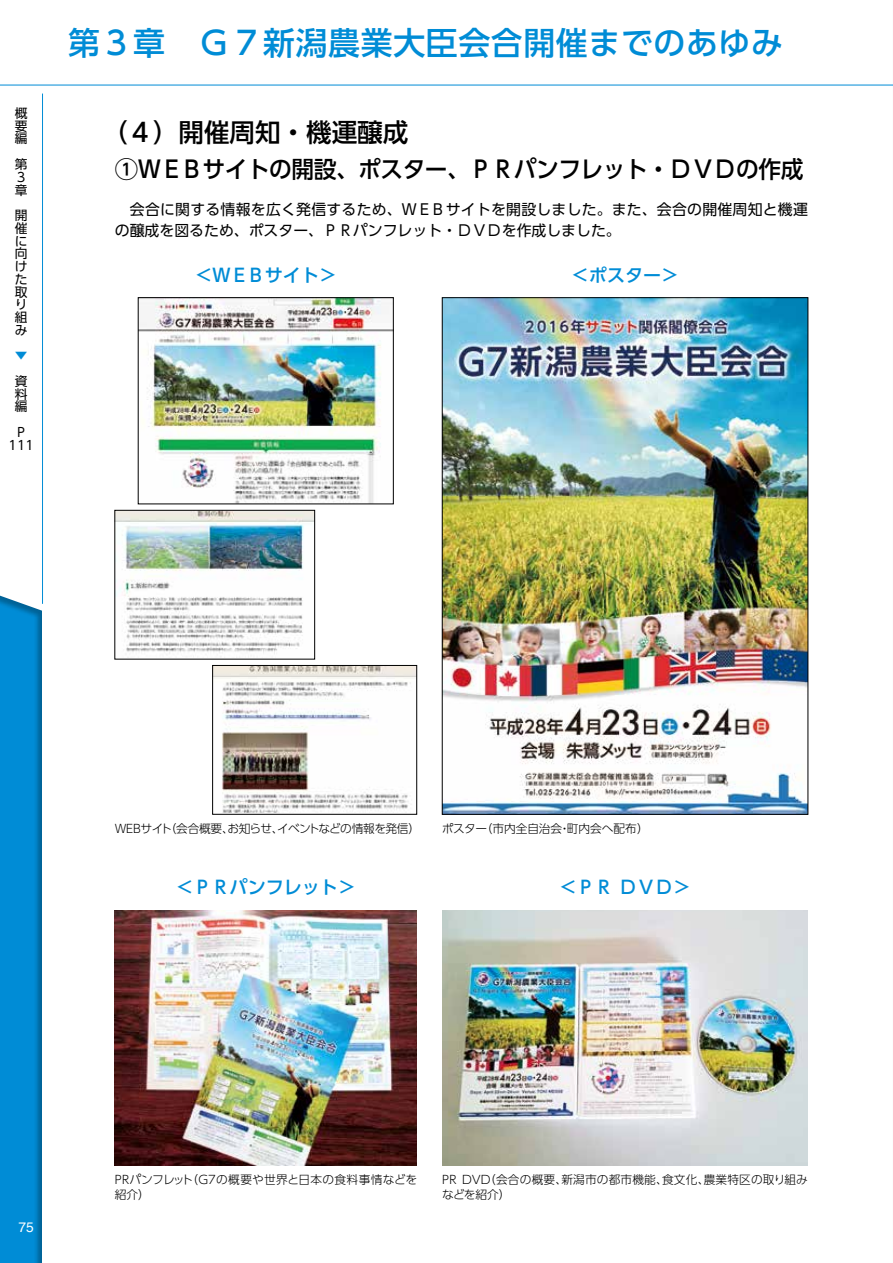
<style>
.page{position:relative;width:893px;height:1263px;background:#fff}
.page>*{position:absolute;margin:0;border:0;box-sizing:border-box;transform-origin:0 0}
.t1{font:500 31.95px "UD Shin Go Pr 6";letter-spacing:.02em;color:#008cd6}
.t2{font:500 25.5px "UD Shin Go Pr 6";color:#000}
.t3{font:500 23.4px "UD Shin Go Pr 6";letter-spacing:-.02em;color:#000}
.t4{font:500 18px "UD Shin Go Pr 6";color:#008cd6}
.t5{font:14.85px/21.3px "UD Shin Go Pr 6";letter-spacing:.015em;color:#000}
.t6{font:13.8px "Helvetica";color:#fff}
.t7{font:12.75px/12.8px "UD Shin Go Pr 6";color:#000;text-align:justify}
.t8{font:12.75px "UD Shin Go Pr 6";color:#008cd6}
.t9{font:300 11.7px/14.9px "UD Shin Go Pr 6";color:#000}
.t10{font:300 11.7px/14.9px "UD Shin Go Pr 6";letter-spacing:.015em;color:#000}
.t11{font:300 11.7px "UD Shin Go Pr 6";letter-spacing:-.05em;color:#000}
</style>
<div class="page">
<div style="left:0;top:0;width:893px;height:1263px;background:#000;opacity:.3"></div>
<div style="left:43px;top:0;width:850px;height:1263px;background:#fff"></div>
<svg style="left:0;top:0;width:47px;height:612px"></svg>
<img style="left:140px;top:299px;width:252px;height:203px">
<div style="left:138px;top:297px;width:256px;height:207px;border:1px solid #000"></div>
<img style="left:115px;top:910px;width:302px;height:255px">
<img style="left:442px;top:910px;width:366px;height:255px">
<img style="left:117px;top:512px;width:196px;height:145px">
<div style="left:115px;top:510px;width:200px;height:149px;border:1px solid #000"></div>
<img style="left:214px;top:667px;width:201px;height:145px">
<div style="left:212px;top:665px;width:205px;height:149px;border:1px solid #000"></div>
<img style="left:444px;top:299px;width:362px;height:513px">
<hr style="left:42px;top:94px;width:1px;height:510px;background:#008cd6">
<hr style="left:0;top:85px;width:893px;height:1px;background:#008cd6">
<p class="t7" style="left:15px;top:106px;width:14px">概要編</p>
<p class="t7" style="left:15px;top:157px;width:14px;text-align:left">第<br>３章</p>
<p class="t7" style="left:15px;top:208px;width:14px;text-align:left">開催に向けた取り組み</p>
<p class="t8" style="left:15px;top:345px;width:14px">▼</p>
<p class="t7" style="left:15px;top:374px;width:14px">資料編</p>
<p class="t7" style="left:9px;top:426px;width:27px;text-align:center">Ｐ<br>111</p>
<h1 class="t1" style="left:68px;top:17px;width:716px">第３章　Ｇ７新潟農業大臣会合開催までのあゆみ</h1>
<h2 class="t2" style="left:102px;top:111px;width:308px">（４）開催周知・機運醸成</h2>
<h3 class="t3" style="left:115px;top:150px;width:690px">①ＷＥＢサイトの開設、ポスター、ＰＲパンフレット・ＤＶＤの作成</h3>
<p class="t5" style="left:115px;top:198px;width:695px">　会合に関する情報を広く発信するため、ＷＥＢサイトを開設しました。また、会合の開催周知と機運の醸成を図るため、ポスター、ＰＲパンフレット・ＤＶＤを作成しました。</p>
<p class="t4" style="left:194px;top:260px;width:144px">＜ＷＥＢサイト＞</p>
<p class="t4" style="left:571px;top:260px;width:110px">＜ポスター＞</p>
<p class="t11" style="left:115px;top:819px;width:307px">ＷＥＢサイト（会合概要、お知らせ、イベントなどの情報を発信）</p>
<p class="t9" style="left:442px;top:821px;width:208px">ポスター（市内全自治会・町内会へ配布）</p>
<p class="t4" style="left:175px;top:872px;width:182px">＜ＰＲパンフレット＞</p>
<p class="t4" style="left:559px;top:872px;width:134px">＜ＰＲＤＶＤ＞</p>
<p class="t6" style="left:19px;top:1217px;width:17px">75</p>
<p class="t9" style="left:112px;top:1172px;width:306px">ＰＲパンフレット（Ｇ７の概要や世界と日本の食料事情などを紹介）</p>
<p class="t10" style="left:440px;top:1172px;width:370px">ＰＲＤＶＤ（会合の概要、新潟市の都市機能、食文化、農業特区の取り組みなどを紹介）</p>
</div>
